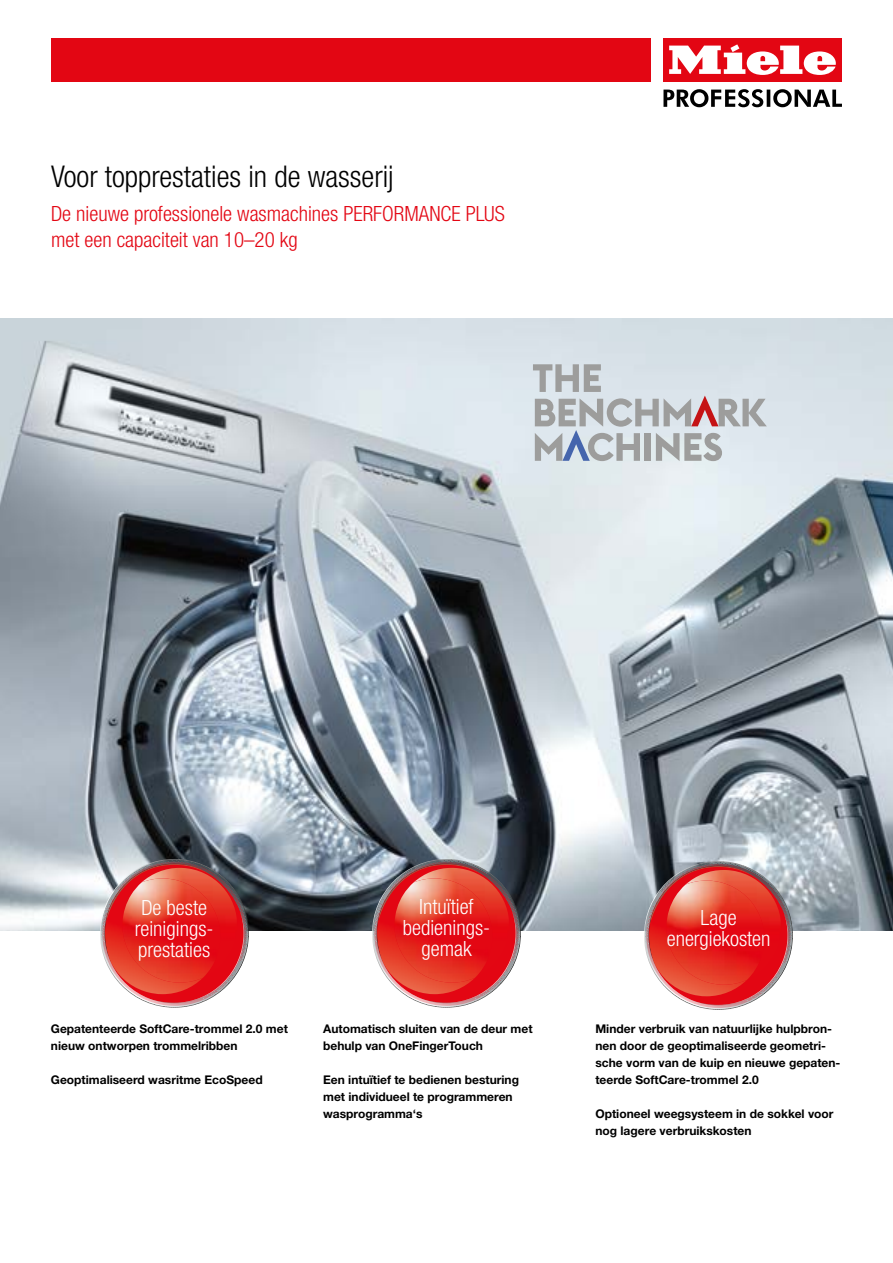
<style>
.page{position:relative;width:893px;height:1263px;background:#fff}
.page>*{position:absolute;margin:0;border:0;box-sizing:border-box;transform-origin:0 0}
.t1{font:300 condensed 30px "Helvetica Neue LTW1 G";color:#000}
.t2{font:300 condensed 21px/25.5px "Helvetica Neue LTW1 G";color:#e30613}
.t3{font:300 condensed 21px/21px "Helvetica Neue LTW1 G";color:#fff;text-align:center}
.t4{font:700 12px/17px "Helvetica Neue LTW1 G";color:#000}
</style>
<div class="page">
<div style="left:51px;top:38px;width:600px;height:44px;background:#e30613"></div>
<svg style="left:663px;top:89px;width:179px;height:18px"></svg>
<div style="left:663px;top:38px;width:179px;height:44px;background:#e30613"></div>
<svg style="left:669px;top:44px;width:167px;height:31px"></svg>
<img style="left:0;top:319px;width:893px;height:612px">
<svg style="left:533px;top:364px;width:234px;height:97px;background:#c7cbd0"></svg>
<img style="left:372px;top:859px;width:149px;height:149px">
<img style="left:414px;top:868px;width:96px;height:110px">
<img style="left:393px;top:878px;width:107px;height:104px">
<img style="left:100px;top:859px;width:149px;height:149px">
<img style="left:142px;top:868px;width:96px;height:110px">
<img style="left:121px;top:878px;width:106px;height:104px">
<img style="left:644px;top:861px;width:149px;height:149px">
<img style="left:686px;top:870px;width:96px;height:110px">
<img style="left:665px;top:880px;width:106px;height:105px">
<h1 class="t1" style="left:51px;top:159px;width:344px">Voor topprestaties in de wasserij</h1>
<h2 class="t2" style="left:51px;top:201px;width:455px">De nieuwe professionele wasmachines PERFORMANCE PLUS met een capaciteit van 10–20 kg</h2>
<h2 class="t3" style="left:403px;top:896px;width:89px">Intuïtief bedienings&shy;gemak</h2>
<h2 class="t3" style="left:135px;top:897px;width:80px">De beste reinigings&shy;prestaties</h2>
<h2 class="t3" style="left:667px;top:907px;width:105px">Lage energiekosten</h2>
<p class="t4" style="left:51px;top:1020px;width:238px">Gepatenteerde SoftCare-trommel 2.0 met nieuw ontworpen trommelribben</p>
<p class="t4" style="left:51px;top:1071px;width:213px">Geoptimaliseerd wasritme EcoSpeed</p>
<p class="t4" style="left:323px;top:1020px;width:211px">Automatisch sluiten van de deur met behulp van OneFingerTouch</p>
<p class="t4" style="left:323px;top:1071px;width:197px">Een intuïtief te bedienen besturing met individueel te programmeren wasprogramma‘s</p>
<p class="t4" style="left:595px;top:1020px;width:247px">Minder verbruik van natuurlijke hulpbron&shy;nen door de geoptimaliseerde geometri&shy;sche vorm van de kuip en nieuwe gepaten&shy;teerde SoftCare-trommel 2.0</p>
<p class="t4" style="left:595px;top:1105px;width:240px">Optioneel weegsysteem in de sokkel voor nog lagere verbruikskosten</p>
</div>
